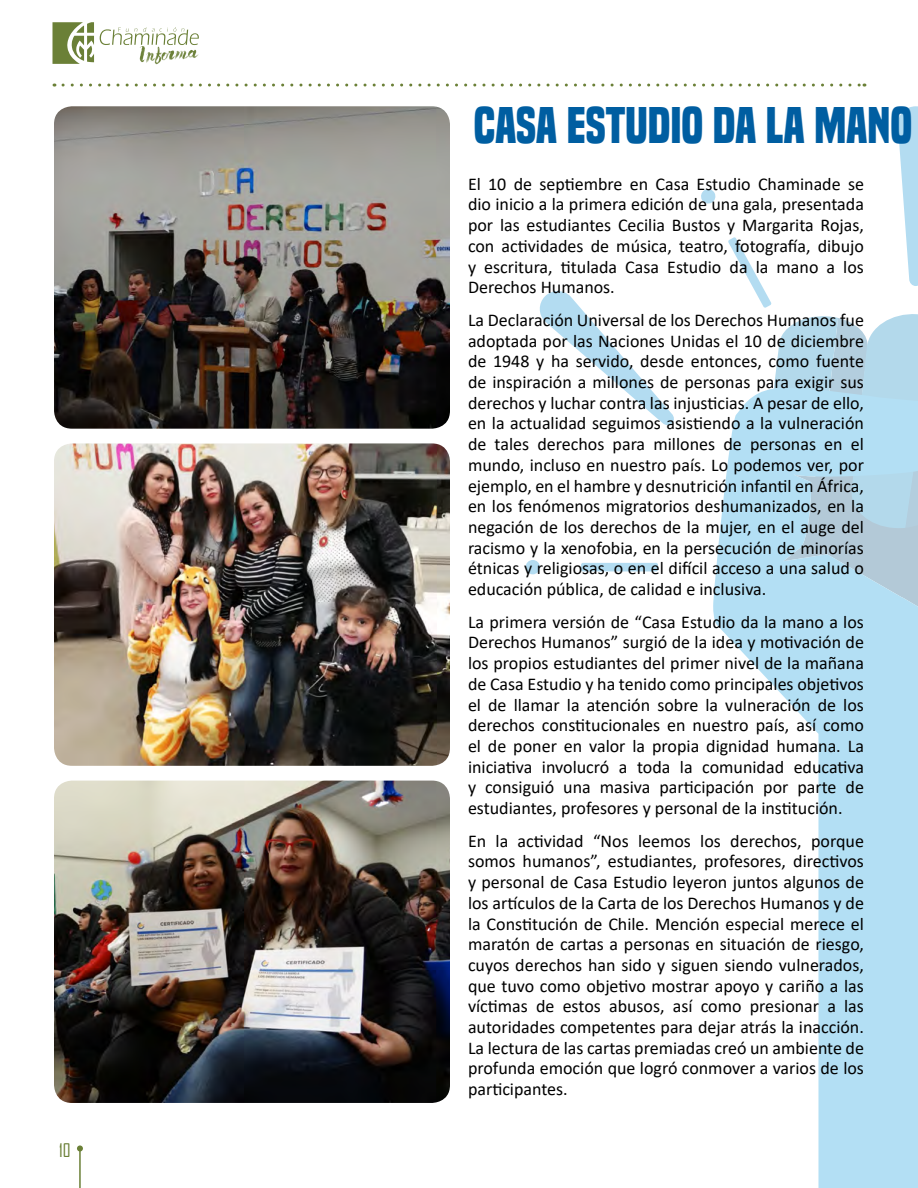
<style>
.page{position:relative;width:918px;height:1188px;background:#fff}
.page>*{position:absolute;margin:0;border:0;box-sizing:border-box;transform-origin:0 0}
.t1{font:700 48px "Built Titling Rg";color:#005ea1}
.t2{font:18px/20.7px "Calibri";color:#000;text-align:justify}
.t3{font:18px "Agency FB";color:#6b8037}
</style>
<div class="page">
<svg style="left:713px;top:462px;width:205px;height:726px;fill:#b3dff4"></svg>
<svg style="left:539px;top:291px;width:135px;height:134px"></svg>
<div style="left:581px;top:563px;width:77px;height:8px;background:#b3dcf1;border-radius:2px"></div>
<div style="left:526px;top:560px;width:14px;height:14px;background:#b3dcf1;border-radius:50%"></div>
<svg style="left:728px;top:106px;width:190px;height:422px"></svg>
<svg style="left:701px;top:189px;width:15px;height:15px"></svg>
<img style="left:54px;top:106px;width:396px;height:323px">
<img style="left:54px;top:443px;width:396px;height:323px">
<img style="left:54px;top:781px;width:396px;height:322px">
<hr style="left:79px;top:1148px;width:2px;height:40px;background:#6b8037">
<svg style="left:77px;top:1145px;width:6px;height:6px"></svg>
<svg style="left:63px;top:84px;width:802px;height:3px"></svg>
<svg style="left:52px;top:22px;width:147px;height:42px"></svg>
<p class="t3" style="left:59px;top:1139px;width:13px">10</p>
<h1 class="t1" style="left:474px;top:97px;width:440px">CASA ESTUDIO DA LA MANO</h1>
<p class="t2" style="left:468px;top:173px;width:398px">El 10 de septiembre en Casa Estudio Chaminade se dio inicio a la primera edición de una gala, presentada por las estudiantes Cecilia Bustos y Margarita Rojas, con actividades de música, teatro, fotografía, dibujo y escritura, titulada Casa Estudio da la mano a los Derechos Humanos.</p>
<p class="t2" style="left:468px;top:309px;width:398px">La Declaración Universal de los Derechos Humanos fue adoptada por las Naciones Unidas el 10 de diciembre de 1948 y ha servido, desde entonces, como fuente de inspiración a millones de personas para exigir sus derechos y luchar contra las injusticias. A pesar de ello, en la actualidad seguimos asistiendo a la vulneración de tales derechos para millones de personas en el mundo, incluso en nuestro país. Lo podemos ver, por ejemplo, en el hambre y desnutrición infantil en África, en los fenómenos migratorios deshumanizados, en la negación de los derechos de la mujer, en el auge del racismo y la xenofobia, en la persecución de minorías étnicas y religiosas, o en el difícil acceso a una salud o educación pública, de calidad e inclusiva.</p>
<p class="t2" style="left:468px;top:611px;width:397px">La primera versión de “Casa Estudio da la mano a los Derechos Humanos” surgió de la idea y motivación de los propios estudiantes del primer nivel de la mañana de Casa Estudio y ha tenido como principales objetivos el de llamar la atención sobre la vulneración de los derechos constitucionales en nuestro país, así como el de poner en valor la propia dignidad humana. La iniciativa involucró a toda la comunidad educativa y consiguió una masiva participación por parte de estudiantes, profesores y personal de la institución.</p>
<p class="t2" style="left:468px;top:830px;width:398px">En la actividad “Nos leemos los derechos, porque somos humanos”, estudiantes, profesores, directivos y personal de Casa Estudio leyeron juntos algunos de los artículos de la Carta de los Derechos Humanos y de la Constitución de Chile. Mención especial merece el maratón de cartas a personas en situación de riesgo, cuyos derechos han sido y siguen siendo vulnerados, que tuvo como objetivo mostrar apoyo y cariño a las víctimas de estos abusos, así como presionar a las autoridades competentes para dejar atrás la inacción.<br>La lectura de las cartas premiadas creó un ambiente de profunda emoción que logró conmover a varios de los participantes.</p>
</div>
